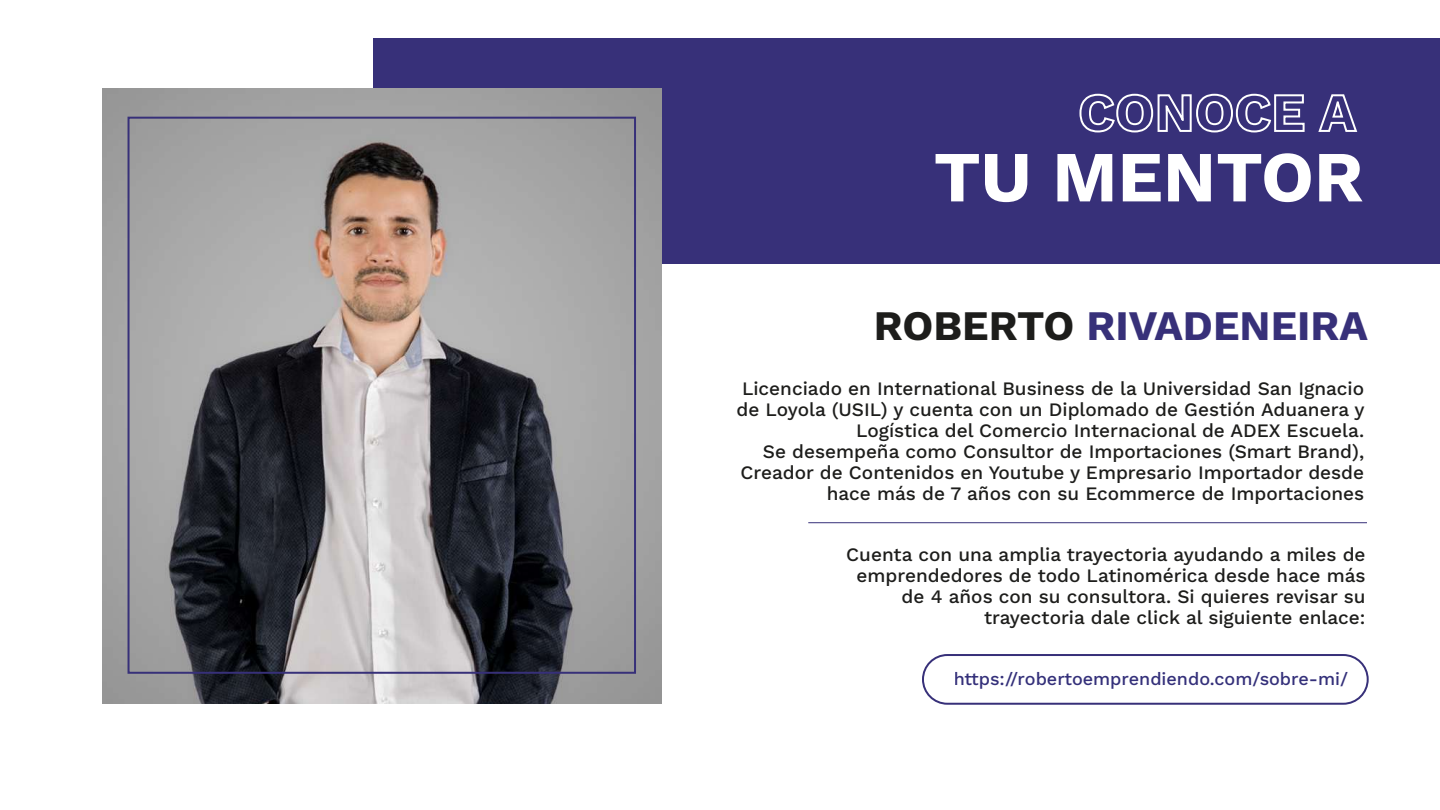
<style>
.page{position:relative;width:1440px;height:810px;background:#fff}
.page>*{position:absolute;margin:0;border:0;box-sizing:border-box;transform-origin:0 0}
.t1{font:71.8px "Work Sans";color:#fff}
.t2{font:42px "Work Sans";color:#373079}
.t3{font:19px/21px "Work Sans";color:#1d1d1b;text-align:right}
.s1{color:#1d1d1b}
</style>
<div class="page">
<svg style="left:932px;top:656px;width:436px;height:48px"></svg>
<div style="left:930px;top:654px;width:440px;height:52px;border:4px solid #373079;border-radius:24px"></div>
<div style="left:374px;top:39px;width:1066px;height:225px;background:#373079"></div>
<img style="left:102px;top:89px;width:560px;height:614px">
<hr style="left:808px;top:522px;width:559px;height:1px;background:#373079">
<div style="left:128px;top:117px;width:508px;height:557px;border:2px solid #373079"></div>
<svg style="left:1079px;top:93px;width:226px;height:40px"></svg>
<svg style="left:1318px;top:94px;width:40px;height:38px"></svg>
<h1 class="t1" style="left:934px;top:122px;width:431px">TU MENTOR</h1>
<h2 class="t2" style="left:874px;top:294px;width:496px"><span class="s1">ROBERTO</span> RIVADENEIRA</h2>
<p class="t3" style="left:736px;top:377px;width:630px">Licenciado en International Business de la Universidad San Ignacio de Loyola (USIL) y cuenta con un Diplomado de Gestión Aduanera y Logística del Comercio Internacional de ADEX Escuela.<br>Se desempeña como Consultor de Importaciones (Smart Brand), Creador de Contenidos en Youtube y Empresario Importador desde hace más de 7 años con su Ecommerce de Importaciones</p>
<p class="t3" style="left:846px;top:543px;width:521px">Cuenta con una amplia trayectoria ayudando a miles de emprendedores de todo Latinomérica desde hace más de 4 años con su consultora. Si quieres revisar su trayectoria dale click al siguiente enlace:</p>
</div>
